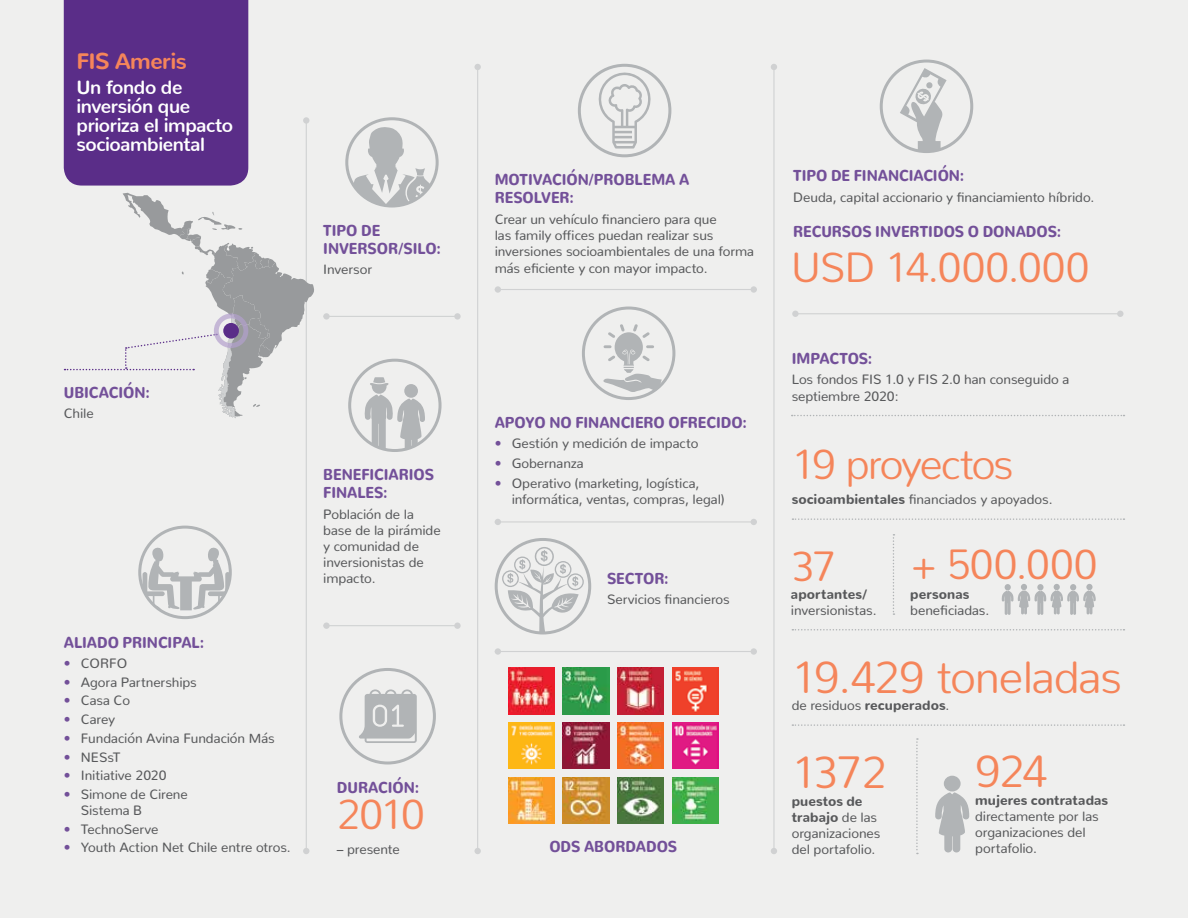
<style>
.page{position:relative;width:1188px;height:918px;background:#efefee}
.page>*{position:absolute;margin:0;border:0;box-sizing:border-box;transform-origin:0 0}
.t1{font:300 45px "Nunito";letter-spacing:-.03em;color:#f5855a}
.t2{font:300 42px "Nunito";letter-spacing:-.04em;color:#f5855a}
.t3{font:300 42px "Nunito";letter-spacing:.005em;color:#f5855a}
.t4{font:800 22.35px "Nunito";letter-spacing:-.025em;color:#f5855a}
.t5{font:700 19.2px/19.2px "Nunito";letter-spacing:-.02em;color:#fff}
.t6{font:900 15.75px/18px "Nunito";letter-spacing:-.005em;color:#735099;scale:.9 1}
.t7{font:13.5px/16.2px "Nunito";letter-spacing:-.005em;color:#58595b}
.t8{font:900 13.5px "Nunito";letter-spacing:.005em;color:#58595b}
.s1{font-weight:600;color:#735099}
.s2{font-weight:900}
</style>
<div class="page">
<hr style="left:306px;top:121px;width:1px;height:732px;background:#b1b4b6">
<div style="left:303px;top:117px;width:6px;height:7px;background:#d0d1d2;border-radius:50%"></div>
<svg style="left:303px;top:848px;width:6px;height:6px"></svg>
<svg style="left:603px;top:324px;width:59px;height:69px"></svg>
<div style="left:582px;top:307px;width:93px;height:93px;border:3px solid #b1b4b6;border-radius:50%"></div>
<svg style="left:143px;top:545px;width:87px;height:65px"></svg>
<div style="left:138px;top:526px;width:94px;height:93px;border:3px solid #b1b4b6;border-radius:50%"></div>
<svg style="left:364px;top:377px;width:61px;height:74px"></svg>
<div style="left:348px;top:359px;width:94px;height:93px;border:3px solid #b1b4b6;border-radius:50%"></div>
<svg style="left:359px;top:689px;width:58px;height:54px"></svg>
<div style="left:339px;top:668px;width:97px;height:97px;border:3px solid #b1b4b6;border-radius:50%"></div>
<svg style="left:792px;top:518px;width:332px;height:2px"></svg>
<svg style="left:792px;top:415px;width:332px;height:1px"></svg>
<svg style="left:792px;top:629px;width:332px;height:2px"></svg>
<svg style="left:792px;top:724px;width:332px;height:2px"></svg>
<hr style="left:773px;top:65px;width:2px;height:788px;background:#b1b4b6">
<svg style="left:771px;top:64px;width:6px;height:6px"></svg>
<svg style="left:771px;top:848px;width:6px;height:6px"></svg>
<hr style="left:477px;top:65px;width:1px;height:788px;background:#b1b4b6">
<div style="left:474px;top:64px;width:7px;height:6px;background:#d0d1d2;border-radius:50%"></div>
<div style="left:474px;top:848px;width:7px;height:6px;background:#d0d1d2;border-radius:50%"></div>
<hr style="left:495px;top:289px;width:262px;height:1px;background:#b1b4b6">
<div style="left:751px;top:286px;width:6px;height:7px;background:#d0d1d2;border-radius:50%"></div>
<div style="left:495px;top:286px;width:6px;height:7px;background:#d0d1d2;border-radius:50%"></div>
<hr style="left:495px;top:521px;width:262px;height:2px;background:#b1b4b6">
<svg style="left:751px;top:519px;width:6px;height:6px"></svg>
<svg style="left:495px;top:519px;width:6px;height:6px"></svg>
<hr style="left:495px;top:651px;width:262px;height:1px;background:#b1b4b6">
<div style="left:751px;top:648px;width:6px;height:7px;background:#d0d1d2;border-radius:50%"></div>
<div style="left:495px;top:648px;width:6px;height:7px;background:#d0d1d2;border-radius:50%"></div>
<hr style="left:323px;top:316px;width:134px;height:1px;background:#b1b4b6">
<div style="left:454px;top:313px;width:7px;height:7px;background:#d0d1d2;border-radius:50%"></div>
<div style="left:323px;top:313px;width:7px;height:7px;background:#d0d1d2;border-radius:50%"></div>
<hr style="left:323px;top:625px;width:134px;height:1px;background:#b1b4b6">
<div style="left:454px;top:622px;width:7px;height:7px;background:#d0d1d2;border-radius:50%"></div>
<div style="left:323px;top:622px;width:7px;height:7px;background:#d0d1d2;border-radius:50%"></div>
<svg style="left:352px;top:126px;width:82px;height:78px"></svg>
<div style="left:345px;top:117px;width:94px;height:91px;border:3px solid #b1b4b6;border-radius:50%"></div>
<svg style="left:502px;top:547px;width:82px;height:84px"></svg>
<div style="left:495px;top:538px;width:96px;height:97px;border:3px solid #b1b4b6;border-radius:50%"></div>
<div style="left:64px;top:0;width:184px;height:186px;background:#5a2d88"></div>
<hr style="left:795px;top:313px;width:325px;height:1px;background:#b1b4b6">
<div style="left:1117px;top:311px;width:7px;height:6px;background:#d0d1d2;border-radius:50%"></div>
<div style="left:792px;top:311px;width:7px;height:6px;background:#d0d1d2;border-radius:50%"></div>
<svg style="left:595px;top:69px;width:59px;height:80px"></svg>
<div style="left:578px;top:64px;width:93px;height:93px;border:3px solid #b1b4b6;border-radius:50%"></div>
<svg style="left:65px;top:193px;width:249px;height:225px"></svg>
<div style="left:223px;top:323px;width:16px;height:16px;background:#5a2d88;border-radius:50%"></div>
<div style="left:214px;top:314px;width:34px;height:34px;border:5px solid #b3a0cd;border-radius:50%"></div>
<svg style="left:893px;top:534px;width:1px;height:81px"></svg>
<svg style="left:916px;top:738px;width:2px;height:116px"></svg>
<svg style="left:1002px;top:584px;width:94px;height:31px"></svg>
<svg style="left:935px;top:776px;width:34px;height:76px"></svg>
<svg style="left:900px;top:68px;width:47px;height:84px"></svg>
<div style="left:880px;top:60px;width:93px;height:93px;border:3px solid #b1b4b6;border-radius:50%"></div>
<img style="left:508px;top:668px;width:46px;height:46px">
<img style="left:563px;top:668px;width:46px;height:46px">
<img style="left:618px;top:668px;width:46px;height:46px">
<img style="left:672px;top:668px;width:46px;height:46px">
<img style="left:672px;top:777px;width:46px;height:46px">
<img style="left:618px;top:777px;width:46px;height:46px">
<img style="left:508px;top:777px;width:46px;height:46px">
<img style="left:563px;top:777px;width:46px;height:46px">
<img style="left:563px;top:723px;width:46px;height:46px">
<img style="left:618px;top:723px;width:46px;height:46px">
<img style="left:508px;top:723px;width:46px;height:46px">
<img style="left:672px;top:723px;width:46px;height:46px">
<h3 class="t4" style="left:77px;top:41px;width:112px">FIS Ameris</h3>
<h3 class="t5" style="left:77px;top:75px;width:158px">Un fondo de inversión que prioriza el impacto socioambiental</h3>
<p class="t6" style="left:323px;top:219px;width:132px">TIPO DE<br>INVERSOR/SILO:</p>
<p class="t7" style="left:323px;top:260px;width:50px">Inversor</p>
<p class="t6" style="left:64px;top:381px;width:97px">UBICACIÓN:</p>
<p class="t7" style="left:64px;top:404px;width:31px">Chile</p>
<p class="t6" style="left:64px;top:631px;width:158px">ALIADO PRINCIPAL:</p>
<p class="t7" style="left:64px;top:654px;width:65px"><span class="s1">•</span> CORFO</p>
<p class="t7" style="left:64px;top:672px;width:135px"><span class="s1">•</span> Agora Partnerships</p>
<p class="t7" style="left:64px;top:691px;width:68px"><span class="s1">•</span> Casa Co</p>
<p class="t7" style="left:64px;top:710px;width:53px"><span class="s1">•</span> Carey</p>
<p class="t7" style="left:64px;top:729px;width:213px"><span class="s1">•</span> Fundación Avina Fundación Más</p>
<p class="t7" style="left:64px;top:747px;width:58px"><span class="s1">•</span> NESsT</p>
<p class="t7" style="left:64px;top:766px;width:104px"><span class="s1">•</span> Initiative 2020</p>
<p class="t7" style="left:81px;top:785px;width:109px;line-height:15.8px;text-indent:-17px"><span class="s1">•</span> Simone de Cirene<br>Sistema B</p>
<p class="t7" style="left:64px;top:819px;width:96px"><span class="s1">•</span> TechnoServe</p>
<p class="t7" style="left:64px;top:838px;width:229px"><span class="s1">•</span> Youth Action Net Chile entre otros.</p>
<p class="t6" style="left:323px;top:464px;width:124px">BENEFICIARIOS<br>FINALES:</p>
<p class="t7" style="left:323px;top:504px;width:119px">Población de la base de la pirámide y comunidad de inversionistas de impacto.</p>
<p class="t6" style="left:337px;top:776px;width:93px">DURACIÓN:</p>
<h2 class="t2" style="left:337px;top:779px;width:90px">2010</h2>
<p class="t7" style="left:337px;top:840px;width:64px">– presente</p>
<p class="t6" style="left:495px;top:169px;width:218px">MOTIVACIÓN/PROBLEMA A<br>RESOLVER:</p>
<p class="t7" style="left:495px;top:210px;width:261px">Crear un vehículo financiero para que<br>las family offices puedan realizar sus inversiones socioambientales de una forma más eficiente y con mayor impacto.</p>
<p class="t6" style="left:495px;top:412px;width:282px">APOYO NO FINANCIERO OFRECIDO:</p>
<p class="t7" style="left:495px;top:434px;width:205px"><span class="s1">•</span> Gestión y medición de impacto</p>
<p class="t7" style="left:495px;top:454px;width:91px"><span class="s1">•</span> Gobernanza</p>
<p class="t7" style="left:512px;top:474px;width:215px;line-height:15.8px;text-indent:-17px"><span class="s1">•</span> Operativo (marketing, logística, informática, ventas, compras, legal)</p>
<p class="t6" style="left:607px;top:567px;width:70px">SECTOR:</p>
<p class="t7" style="left:607px;top:590px;width:124px">Servicios financieros</p>
<p class="t6" style="left:549px;top:836px;width:144px">ODS ABORDADOS</p>
<p class="t6" style="left:793px;top:165px;width:192px">TIPO DE FINANCIACIÓN:</p>
<p class="t7" style="left:793px;top:187px;width:303px">Deuda, capital accionario y financiamiento híbrido.</p>
<p class="t6" style="left:793px;top:220px;width:299px">RECURSOS INVERTIDOS O DONADOS:</p>
<h2 class="t3" style="left:791px;top:231px;width:300px">USD 14.000.000</h2>
<p class="t6" style="left:792px;top:347px;width:91px">IMPACTOS:</p>
<p class="t7" style="left:792px;top:370px;width:279px">Los fondos FIS 1.0 y FIS 2.0 han conseguido a septiembre 2020:</p>
<h2 class="t2" style="left:792px;top:429px;width:224px">19 proyectos</h2>
<p class="t7" style="left:792px;top:490px;width:262px"><span class="s2">socioambientales</span> financiados y apoyados.</p>
<h2 class="t2" style="left:791px;top:531px;width:47px">37</h2>
<p class="t8" style="left:791px;top:581px;width:78px">aportantes/</p>
<p class="t7" style="left:791px;top:601px;width:87px">inversionistas.</p>
<h2 class="t2" style="left:910px;top:529px;width:189px">+ 500.000</h2>
<p class="t8" style="left:910px;top:581px;width:61px">personas</p>
<p class="t7" style="left:910px;top:601px;width:81px">beneficiadas.</p>
<h1 class="t1" style="left:792px;top:639px;width:332px">19.429 toneladas</h1>
<p class="t7" style="left:792px;top:696px;width:159px">de residuos <span class="s2">recuperados</span>.</p>
<h1 class="t1" style="left:792px;top:734px;width:96px">1372</h1>
<p class="t7" style="left:792px;top:791px;width:90px"><span class="s2">puestos de trabajo</span> de las organizaciones del portafolio.</p>
<h1 class="t1" style="left:975px;top:733px;width:73px">924</h1>
<p class="t8" style="left:975px;top:787px;width:134px">mujeres contratadas</p>
<p class="t7" style="left:975px;top:807px;width:125px">directamente por las organizaciones del portafolio.</p>
</div>
